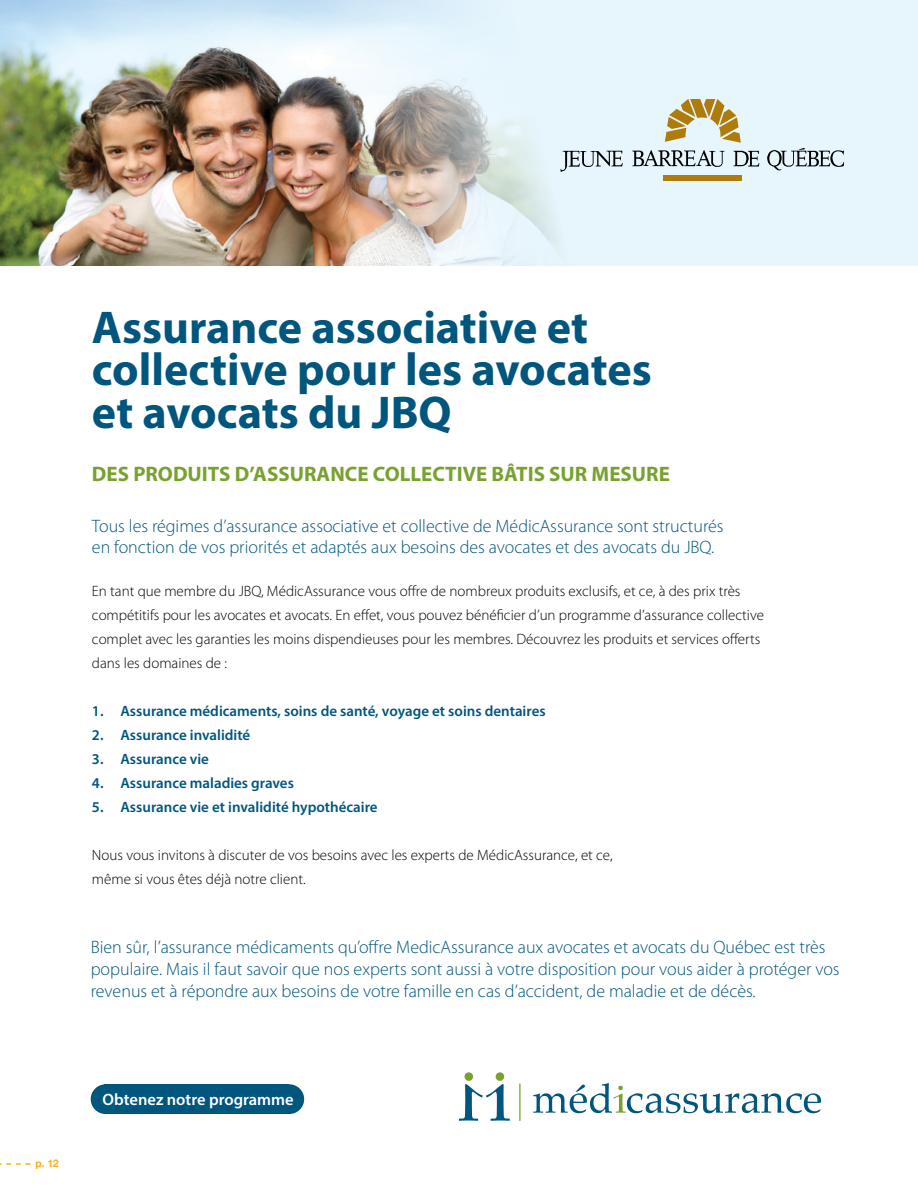
<style>
.page{position:relative;width:918px;height:1188px;background:#fff}
.page>*{position:absolute;margin:0;border:0;box-sizing:border-box;transform-origin:0 0}
.t1{font:700 46.2px/42px "Myriad Pro";color:#00567d}
.t2{font:700 21px "Myriad Pro";color:#78a22f}
.t3{font:300 18px/21.6px "Myriad Pro";color:#00567d}
.t4{font:600 16.5px "Myriad Pro";color:#fff}
.t5{font:300 15px/24px "Myriad Pro";color:#000}
.t6{font:600 15px "Myriad Pro";color:#00567d}
.t7{font:700 10.5px "Helvetica Neue";color:#fcaf17}
</style>
<div class="page">
<svg style="left:0;top:1163px;width:30px;height:2px"></svg>
<div style="left:0;top:0;width:918px;height:266px;background:#e7f6fd"></div>
<img style="left:0;top:0;width:580px;height:266px">
<svg style="left:533px;top:1083px;width:288px;height:30px"></svg>
<svg style="left:459px;top:1072px;width:51px;height:49px"></svg>
<hr style="left:519px;top:1084px;width:2px;height:37px;background:#78a22f">
<div style="left:104px;top:1084px;width:185px;height:30px;background:#00567d"></div>
<div style="left:274px;top:1084px;width:30px;height:30px;background:#00567d;border-radius:50%"></div>
<div style="left:91px;top:1084px;width:29px;height:30px;background:#00567d;border-radius:50%"></div>
<svg style="left:665px;top:99px;width:76px;height:44px"></svg>
<div style="left:664px;top:175px;width:78px;height:6px;background:#af7b0a"></div>
<svg style="left:561px;top:151px;width:62px;height:21px"></svg>
<svg style="left:632px;top:150px;width:92px;height:17px"></svg>
<svg style="left:733px;top:151px;width:26px;height:16px"></svg>
<svg style="left:767px;top:148px;width:77px;height:23px"></svg>
<h1 class="t1" style="left:92px;top:305px;width:561px">Assurance associative et collective pour les avocates et avocats du JBQ</h1>
<p class="t2" style="left:92px;top:461px;width:579px">DES PRODUITS D’ASSURANCE COLLECTIVE BÂTIS SUR MESURE</p>
<p class="t3" style="left:92px;top:515px;width:633px">Tous les régimes d’assurance associative et collective de MédicAssurance sont structurés en fonction de vos priorités et adaptés aux besoins des avocates et des avocats du JBQ.</p>
<p class="t5" style="left:92px;top:579px;width:674px">En tant que membre du JBQ, MédicAssurance vous offre de nombreux produits exclusifs, et ce, à des prix très compétitifs pour les avocates et avocats. En effet, vous pouvez bénéficier d’un programme d’assurance collective complet avec les garanties les moins dispendieuses pour les membres. Découvrez les produits et services offerts dans les domaines de :</p>
<p class="t6" style="left:92px;top:701px;width:455px">1. Assurance médicaments, soins de santé, voyage et soins dentaires</p>
<p class="t6" style="left:92px;top:725px;width:160px">2. Assurance invalidité</p>
<p class="t6" style="left:92px;top:749px;width:119px">3. Assurance vie</p>
<p class="t6" style="left:92px;top:773px;width:203px">4. Assurance maladies graves</p>
<p class="t6" style="left:92px;top:797px;width:287px">5. Assurance vie et invalidité hypothécaire</p>
<p class="t5" style="left:92px;top:843px;width:522px">Nous vous invitons à discuter de vos besoins avec les experts de MédicAssurance, et ce, même si vous êtes déjà notre client.</p>
<p class="t3" style="left:91px;top:936px;width:750px">Bien sûr, l’assurance médicaments qu’offre MedicAssurance aux avocates et avocats du Québec est très populaire. Mais il faut savoir que nos experts sont aussi à votre disposition pour vous aider à protéger vos revenus et à répondre aux besoins de votre famille en cas d’accident, de maladie et de décès.</p>
<p class="t7" style="left:36px;top:1155px;width:25px">p. 12</p>
<p class="t4" style="left:103px;top:1089px;width:193px">Obtenez notre programme</p>
</div>
